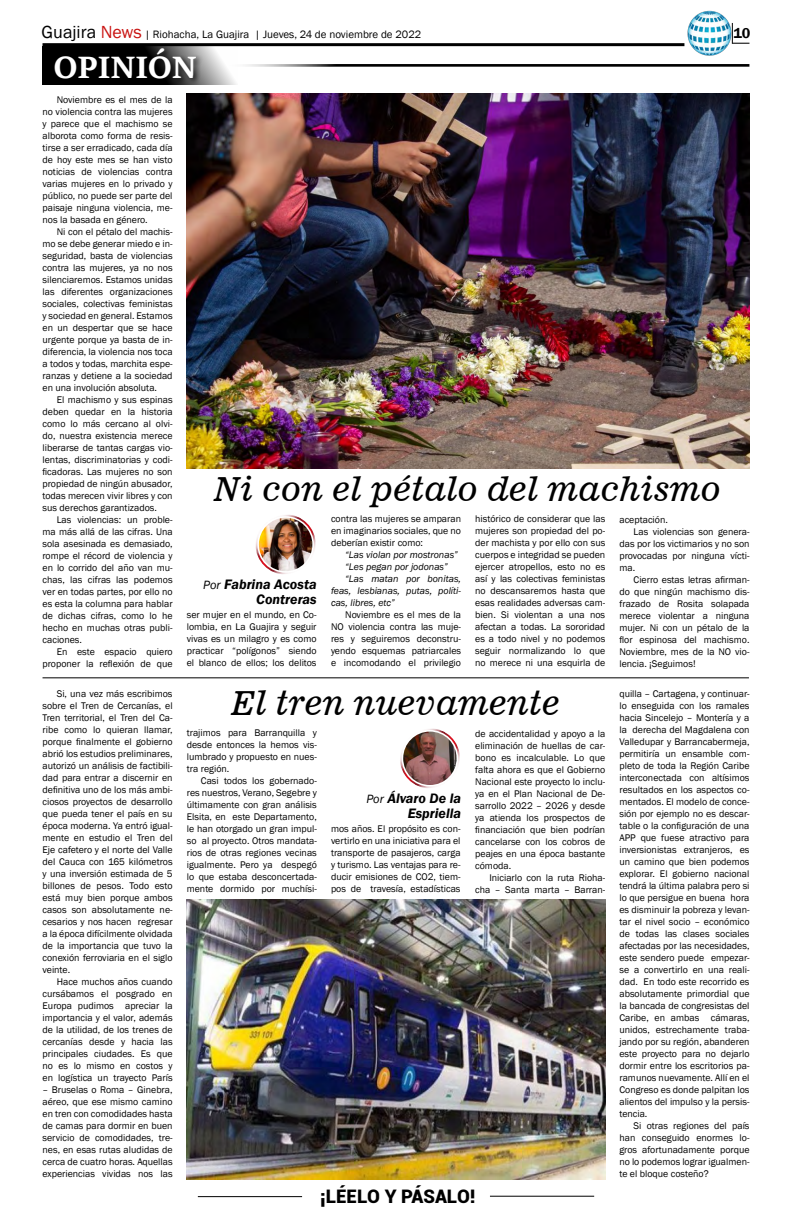
<style>
.page{position:relative;width:792px;height:1224px;background:#fff}
.page>*{position:absolute;margin:0;border:0;box-sizing:border-box;transform-origin:0 0}
.t1{font:700 34px "Sitka Subheading";color:#fff}
.t2{font:33.2px "News 701 BT Italic A";color:#000}
.t3{font:900 18.7px "Roboto";color:#000}
.t4{font:600 14.7px "Franklin Gothic";color:#000}
.t5{font:italic 600 14.1px/15.5px "Franklin Gothic";color:#000;text-align:right}
.t6{font:11px "Franklin Gothic";color:#000}
.t7{font:9.9px/12px "Franklin Gothic";color:#000;text-align:justify}
.t8{font:italic 9.9px "Franklin Gothic";color:#000}
.s1{font-size:18px}
.s2{font-size:18px;color:#c91311}
.s3{font-weight:400;font-size:12.3px}
</style>
<div class="page">
<hr style="left:198px;top:1196px;width:104px;height:1px;background:#000">
<hr style="left:490px;top:1196px;width:104px;height:1px;background:#000">
<hr style="left:43px;top:43px;width:641px;height:3px;background:#000">
<img style="left:687px;top:10px;width:45px;height:46px">
<svg style="left:732px;top:23px;width:17px;height:21px"></svg>
<svg style="left:43px;top:46px;width:195px;height:39px"></svg>
<hr style="left:223px;top:64px;width:526px;height:3px;background:#000">
<div style="left:255px;top:514px;width:61px;height:61px;border:2px solid #fff;border-radius:50%"></div>
<div style="left:400px;top:728px;width:60px;height:60px;border:2px solid #fff;border-radius:50%"></div>
<img style="left:259px;top:518px;width:53px;height:53px;border-radius:27px">
<img style="left:403px;top:732px;width:54px;height:53px;border-radius:27px">
<div style="left:52px;top:45px;width:151px;height:41px;background:#000;opacity:.75"></div>
<hr style="left:43px;top:677px;width:706px;height:1px;background:#000">
<img style="left:187px;top:93px;width:563px;height:375px">
<img style="left:187px;top:900px;width:418px;height:280px">
<p class="t6" style="left:42px;top:28px;width:381px"><span class="s1">Guajira</span> <span class="s2">News</span> | Riohacha, La Guajira | Jueves, 24 de noviembre de 2022</p>
<h3 class="t4" style="left:733px;top:24px;width:19px">10</h3>
<h1 class="t1" style="left:54px;top:41px;width:145px">OPINIÓN</h1>
<p class="t7" style="left:43px;top:94px;width:132px;text-indent:14px">Noviembre es el mes de la no violencia contra las mujeres y parece que el machismo se alborota como forma de resis&shy;tirse a ser erradicado, cada día de hoy este mes se han visto noticias de violencias contra varias mujeres en lo privado y público, no puede ser parte del paisaje ninguna violencia, me&shy;nos la basada en género.</p>
<p class="t7" style="left:43px;top:226px;width:132px;text-indent:14px">Ni con el pétalo del machis&shy;mo se debe generar miedo e in&shy;seguridad, basta de violencias contra las mujeres, ya no nos silenciaremos. Estamos unidas las diferentes organizaciones sociales, colectivas feministas y sociedad en general. Estamos en un despertar que se hace urgente porque ya basta de in&shy;diferencia, la violencia nos toca a todos y todas, marchita espe&shy;ranzas y detiene a la sociedad en una involución absoluta.</p>
<p class="t7" style="left:43px;top:394px;width:132px;text-indent:14px">El machismo y sus espinas deben quedar en la historia como lo más cercano al olvi&shy;do, nuestra existencia merece liberarse de tantas cargas vio&shy;lentas, discriminatorias y codi&shy;ficadoras. Las mujeres no son propiedad de ningún abusador, todas merecen vivir libres y con sus derechos garantizados.</p>
<p class="t7" style="left:43px;top:514px;width:132px;text-indent:14px">Las violencias: un proble&shy;ma más allá de las cifras. Una sola asesinada es demasiado, rompe el récord de violencia y en lo corrido del año van mu&shy;chas, las cifras las podemos ver en todas partes, por ello no es esta la columna para hablar de dichas cifras, como lo he hecho en muchas otras publi&shy;caciones.</p>
<p class="t7" style="left:43px;top:646px;width:132px;text-align:right">En este espacio quiero proponer la reflexión de que</p>
<p class="t7" style="left:43px;top:688px;width:132px;text-indent:14px">Si, una vez más escribimos sobre el Tren de Cercanías, el Tren territorial, el Tren del Ca&shy;ribe como lo quieran llamar, porque finalmente el gobierno abrió los estudios preliminares, autorizó un análisis de factibili&shy;dad para entrar a discernir en definitiva uno de los más ambi&shy;ciosos proyectos de desarrollo que pueda tener el país en su época moderna. Ya entró igual&shy;mente en estudio el Tren del Eje cafetero y el norte del Valle del Cauca con 165 kilómetros y una inversión estimada de 5 billones de pesos. Todo esto está muy bien porque ambos casos son absolutamente ne&shy;cesarios y nos hacen regresar a la época difícilmente olvidada de la importancia que tuvo la conexión ferroviaria en el siglo veinte.</p>
<p class="t7" style="left:43px;top:976px;width:132px;text-indent:14px">Hace muchos años cuando cursábamos el posgrado en Europa pudimos apreciar la importancia y el valor, además de la utilidad, de los trenes de cercanías desde y hacia las principales ciudades. Es que no es lo mismo en costos y en logística un trayecto París</p>
<p class="t7" style="left:43px;top:1084px;width:132px">– Bruselas o Roma – Ginebra, aéreo, que ese mismo camino en tren con comodidades hasta de camas para dormir en buen servicio de comodidades, tre&shy;nes, en esas rutas aludidas de cerca de cuatro horas. Aquellas experiencias vividas nos las</p>
<h2 class="t2" style="left:214px;top:469px;width:510px">Ni con el pétalo del machismo</h2>
<h3 class="t5" style="left:203px;top:576px;width:115px"><span class="s3">Por</span> Fabrina Acosta<br>Contreras</h3>
<p class="t7" style="left:187px;top:609px;width:131px">ser mujer en el mundo, en Co&shy;lombia, en La Guajira y seguir vivas es un milagro y es como practicar “polígonos” siendo el blanco de ellos; los delitos</p>
<p class="t7" style="left:331px;top:513px;width:132px">contra las mujeres se amparan en imaginarios sociales, que no deberían existir como:</p>
<p class="t8" style="left:345px;top:549px;width:114px">“Las violan por mostronas”</p>
<p class="t8" style="left:345px;top:561px;width:104px">“Les pegan por jodonas”</p>
<p class="t8" style="left:345px;top:573px;width:117px">“Las matan por bonitas,</p>
<p class="t8" style="left:331px;top:585px;width:132px">feas, lesbianas, putas, políti-</p>
<p class="t8" style="left:331px;top:597px;width:65px">cas, libres, etc”</p>
<p class="t7" style="left:331px;top:609px;width:132px;text-indent:14px">Noviembre es el mes de la NO violencia contra las muje&shy;res y seguiremos deconstru&shy;yendo esquemas patriarcales e incomodando el privilegio</p>
<p class="t7" style="left:475px;top:513px;width:132px">histórico de considerar que las mujeres son propiedad del po&shy;der machista y por ello con sus cuerpos e integridad se pueden ejercer atropellos, esto no es así y las colectivas feministas no descansaremos hasta que esas realidades adversas cam&shy;bien. Si violentan a una nos afectan a todas. La sororidad es a todo nivel y no podemos seguir normalizando lo que no merece ni una esquirla de</p>
<p class="t7" style="left:619px;top:514px;width:50px">aceptación.</p>
<p class="t7" style="left:634px;top:526px;width:117px">Las violencias son genera-</p>
<p class="t7" style="left:619px;top:538px;width:132px">das por los victimarios y no son</p>
<p class="t7" style="left:619px;top:550px;width:132px">provocadas por ninguna vícti-</p>
<p class="t7" style="left:619px;top:562px;width:17px">ma.</p>
<p class="t7" style="left:634px;top:574px;width:117px">Cierro estas letras afirman-</p>
<p class="t7" style="left:619px;top:586px;width:132px">do que ningún machismo dis-</p>
<p class="t7" style="left:619px;top:598px;width:132px">frazado de Rosita solapada</p>
<p class="t7" style="left:619px;top:610px;width:132px">merece violentar a ninguna</p>
<p class="t7" style="left:619px;top:622px;width:132px">mujer. Ni con un pétalo de la</p>
<p class="t7" style="left:619px;top:634px;width:132px">flor espinosa del machismo.</p>
<p class="t7" style="left:619px;top:646px;width:132px">Noviembre, mes de la NO vio-</p>
<p class="t7" style="left:619px;top:658px;width:78px">lencia. ¡Seguimos!</p>
<h2 class="t2" style="left:231px;top:683px;width:332px">El tren nuevamente</h2>
<p class="t7" style="left:187px;top:727px;width:132px">trajimos para Barranquilla y desde entonces la hemos vis&shy;lumbrado y propuesto en nues&shy;tra región.</p>
<p class="t7" style="left:187px;top:775px;width:132px;text-indent:14px">Casi todos los gobernado&shy;res nuestros, Verano, Segebre y últimamente con gran análisis Elsita, en este Departamento, le han otorgado un gran impul&shy;so al proyecto. Otros mandata&shy;rios de otras regiones vecinas igualmente. Pero ya despegó lo que estaba desconcertada&shy;mente dormido por muchísi-</p>
<h3 class="t5" style="left:366px;top:790px;width:96px"><span class="s3">Por</span> Álvaro De la<br>Espriella</h3>
<p class="t7" style="left:331px;top:823px;width:131px">mos años. El propósito es con&shy;vertirlo en una iniciativa para el transporte de pasajeros, carga y turismo. Las ventajas para re&shy;ducir emisiones de CO2, tiem&shy;pos de travesía, estadísticas</p>
<p class="t7" style="left:475px;top:728px;width:132px">de accidentalidad y apoyo a la eliminación de huellas de car&shy;bono es incalculable. Lo que falta ahora es que el Gobierno Nacional este proyecto lo inclu&shy;ya en el Plan Nacional de De&shy;sarrollo 2022 – 2026 y desde ya atienda los prospectos de financiación que bien podrían cancelarse con los cobros de peajes en una época bastante cómoda.</p>
<p class="t7" style="left:475px;top:872px;width:132px;text-align:right">Iniciarlo con la ruta Rioha&shy;cha – Santa marta – Barran-</p>
<h3 class="t3" style="left:320px;top:1183px;width:157px">¡LÉELO Y PÁSALO!</h3>
<p class="t7" style="left:619px;top:688px;width:132px">quilla – Cartagena, y continuar&shy;lo enseguida con los ramales hacia Sincelejo – Montería y a la derecha del Magdalena con Valledupar y Barrancabermeja, permitiría un ensamble com&shy;pleto de toda la Región Caribe interconectada con altísimos resultados en los aspectos co&shy;mentados. El modelo de conce&shy;sión por ejemplo no es descar&shy;table o la configuración de una APP que fuese atractivo para inversionistas extranjeros, es un camino que bien podemos explorar. El gobierno nacional tendrá la última palabra pero si lo que persigue en buena hora es disminuir la pobreza y levan&shy;tar el nivel socio – económico de todas las clases sociales afectadas por las necesidades, este sendero puede empezar&shy;se a convertirlo en una reali&shy;dad. En todo este recorrido es absolutamente primordial que la bancada de congresistas del Caribe, en ambas cámaras, unidos, estrechamente traba&shy;jando por su región, abanderen este proyecto para no dejarlo dormir entre los escritorios pa&shy;ramunos nuevamente. Allí en el Congreso es donde palpitan los alientos del impulso y la persis&shy;tencia.</p>
<p class="t7" style="left:619px;top:1120px;width:132px;text-indent:14px">Si otras regiones del país han conseguido enormes lo&shy;gros afortunadamente porque no lo podemos lograr igualmen&shy;te el bloque costeño?</p>
</div>
